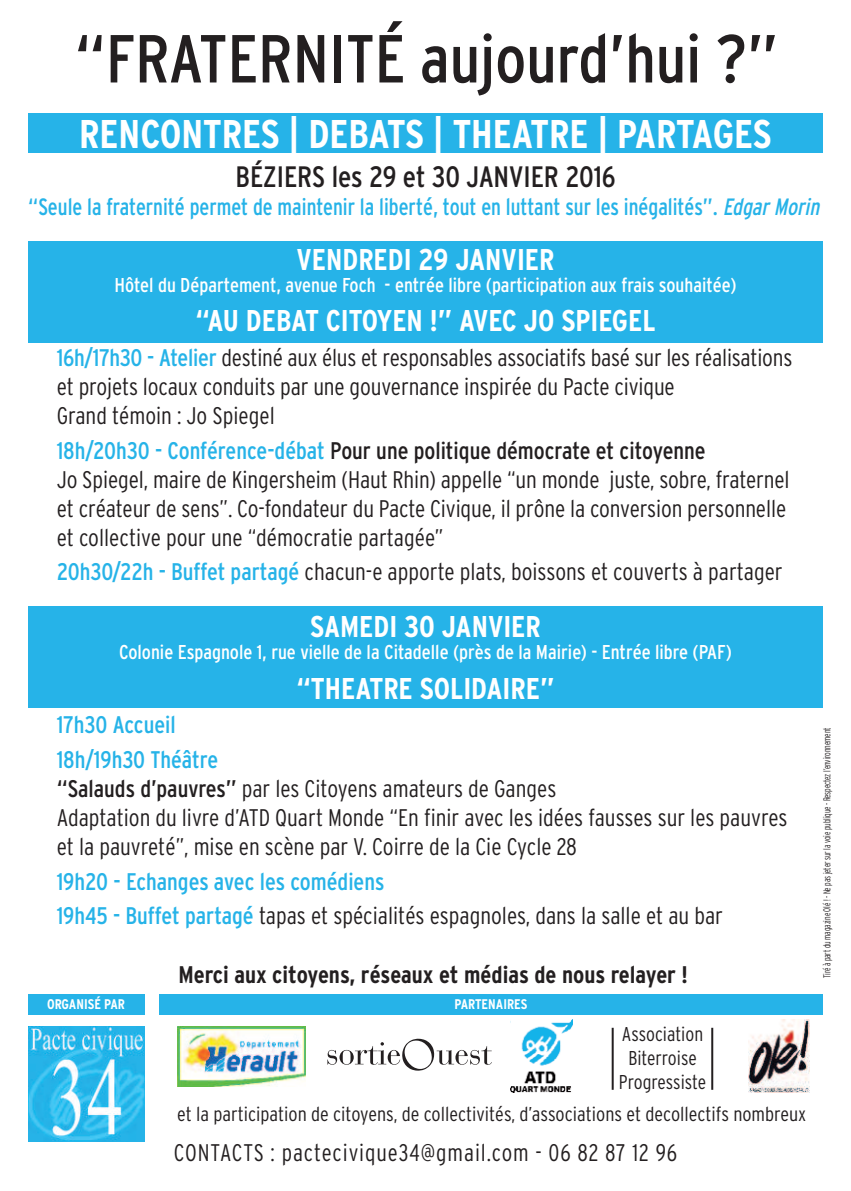
<style>
.page{position:relative;width:851px;height:1191px;background:#fff}
.page>*{position:absolute;margin:0;border:0;box-sizing:border-box;transform-origin:0 0}
.t1{font:condensed 67.8px "Interstate";color:#231f20}
.t2{font:700 condensed 40px "Interstate";color:#fff}
.t3{font:700 condensed 30px "Interstate";color:#fff}
.t4{font:condensed 29.4px "Interstate";color:#231f20}
.t5{font:300 condensed 24px/29px "Interstate";letter-spacing:-.005em;color:#231f20}
.t6{font:condensed 24px/34.6px "Interstate";color:#26b3e8}
.t7{font:700 condensed 24px "Interstate";color:#231f20}
.t8{font:300 condensed 24px "Interstate";letter-spacing:.04em;color:#231f20}
.t9{font:condensed 23.6px "Interstate";color:#26b3e8;scale:.93 1}
.t10{font:condensed 20px "Interstate";color:#fff}
.t11{font:300 condensed 20px/24px "Interstate";color:#231f20;text-align:center}
.t12{font:700 condensed 14px "Interstate";color:#fff}
.t13{font:300 condensed 10px "Interstate";letter-spacing:-.015em;color:#231f20;scale:.8 1}
.s1{font-style:italic}
.s2{font-weight:400;color:#26b3e8}
.s3{font-weight:400}
.s4{font-weight:300;color:#231f20}
</style>
<div class="page">
<div style="left:28px;top:113px;width:794px;height:40px;background:#26b3e8"></div>
<div style="left:28px;top:241px;width:794px;height:101px;background:#26b3e8"></div>
<div style="left:28px;top:607px;width:794px;height:101px;background:#26b3e8"></div>
<img style="left:28px;top:1026px;width:116px;height:115px">
<img style="left:748px;top:1019px;width:61px;height:73px">
<img style="left:511px;top:1019px;width:61px;height:73px">
<div style="left:28px;top:994px;width:116px;height:20px;background:#26b3e8"></div>
<div style="left:159px;top:994px;width:663px;height:20px;background:#26b3e8"></div>
<img style="left:177px;top:1026px;width:129px;height:60px">
<svg style="left:327px;top:1038px;width:164px;height:32px"></svg>
<hr style="left:611px;top:1027px;width:2px;height:62px;background:#231f20">
<hr style="left:711px;top:1027px;width:2px;height:62px;background:#231f20">
<h1 class="t1" style="left:75px;top:19px;width:705px">“FRATERNITÉ aujourd’hui ?”</h1>
<h2 class="t2" style="left:79px;top:111px;width:694px">RENCONTRES | DEBATS | THEATRE | PARTAGES</h2>
<p class="t4" style="left:235px;top:160px;width:381px">BÉZIERS les 29 et 30 JANVIER 2016</p>
<p class="t9" style="left:28px;top:193px;width:855px">“Seule la fraternité permet de maintenir la liberté, tout en luttant sur les inégalités”. <span class="s1">EdgarMorin</span></p>
<p class="t3" style="left:296px;top:242px;width:259px">VENDREDI 29 JANVIER</p>
<p class="t10" style="left:114px;top:273px;width:623px">Hôtel du Département, avenue Foch - entrée libre (participation aux frais souhaitée)</p>
<p class="t3" style="left:195px;top:303px;width:461px">“AU DEBAT CITOYEN !” AVEC JO SPIEGEL</p>
<p class="t5" style="left:57px;top:343px;width:737px"><span class="s2">16h/17h30 - Atelier</span> destiné aux élus et responsables associatifs basé sur les réalisations et projets locaux conduits par une gouvernance inspirée du Pacte civique<br>Grand témoin : Jo Spiegel</p>
<p class="t5" style="left:57px;top:436px;width:734px"><span class="s2">18h/20h30 - Conférence-débat</span> <span class="s3">Pour une politique démocrate et citoyenne<br></span>Jo Spiegel, maire de Kingersheim (Haut Rhin) appelle “un monde juste, sobre, fraternel et créateur de sens”. Co-fondateur du Pacte Civique, il prône la conversion personnelle et collective pour une “démocratie partagée”</p>
<p class="t5" style="left:57px;top:557px;width:727px"><span class="s2">20h30/22h - Buffet partagé</span> chacun-e apporte plats, boissons et couverts à partager</p>
<p class="t3" style="left:310px;top:609px;width:232px">SAMEDI 30 JANVIER</p>
<p class="t10" style="left:119px;top:640px;width:614px">Colonie Espagnole 1, rue vielle de la Citadelle (près de la Mairie) - Entrée libre (PAF)</p>
<p class="t3" style="left:296px;top:671px;width:259px">“THEATRE SOLIDAIRE”</p>
<p class="t6" style="left:57px;top:708px;width:163px">17h30 Accueil<br>18h/19h30 Théâtre</p>
<p class="t5" style="left:57px;top:774px;width:732px"><span class="s3">“Salauds d’pauvres”</span> par les Citoyens amateurs de Ganges<br>Adaptation du livre d’ATD Quart Monde “En finir avec les idées fausses sur les pauvres et la pauvreté”, mise en scène par V. Coirre de la Cie Cycle 28</p>
<p class="t6" style="left:57px;top:864px;width:667px">19h20 - Echanges avec les comédiens<br>19h45 - Buffet partagé <span class="s4">tapas et spécialités espagnoles, dans la salle et au bar</span></p>
<p class="t7" style="left:178px;top:961px;width:511px">Merci aux citoyens, réseaux et médias de nous relayer !</p>
<p class="t12" style="left:47px;top:996px;width:79px">ORGANISÉ PAR</p>
<p class="t12" style="left:454px;top:996px;width:74px">PARTENAIRES</p>
<p class="t11" style="left:619px;top:1022px;width:89px">Association<br>Biterroise<br>Progressiste</p>
<p class="t11" style="left:177px;top:1101px;width:630px">et la participation de citoyens, de collectivités, d’associations et decollectifs nombreux</p>
<p class="t8" style="left:174px;top:1138px;width:504px">CONTACTS : pactecivique34@gmail.com - 06 82 87 12 96</p>
<p class="t13" style="left:821px;top:978px;width:315px;rotate:-90deg">Tiré à part du magazine Olé ! - Ne pas jeter sur la voie publique - Respectez l’environnement</p>
</div>
